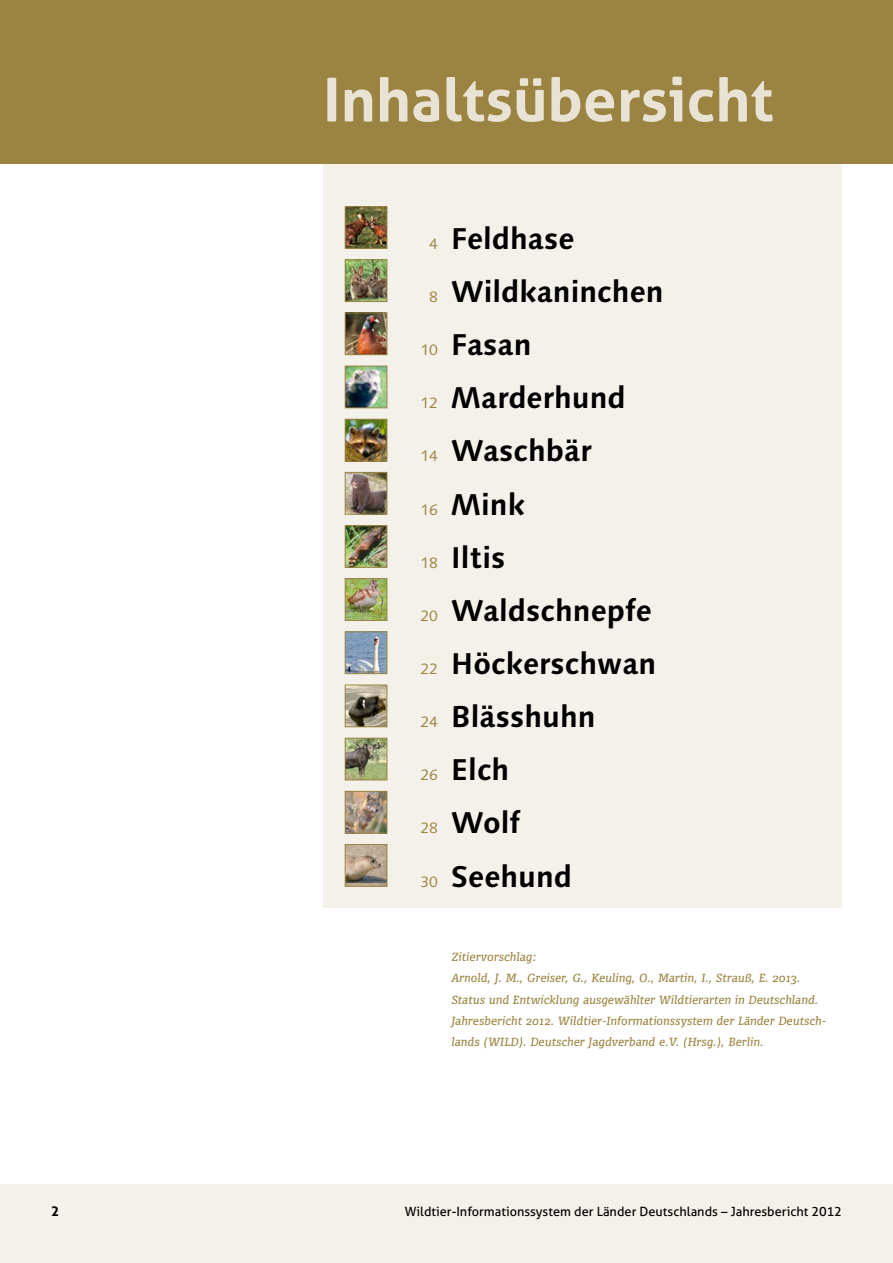
<style>
.page{position:relative;width:893px;height:1263px;background:#fff}
.page>*{position:absolute;margin:0;border:0;box-sizing:border-box;transform-origin:0 0}
.t1{font:700 60px "Aller";color:#e9e3d5}
.t2{font:700 30px/53.1px "Linotype Syntax";color:#000}
.t3{font:700 13.5px "Aller";color:#000}
.t4{font:12.75px "Aller";color:#000}
.t5{font:italic 11.25px/21.3px "Olsen Pro";letter-spacing:.015em;color:#9b8441}
.s1{font-weight:400;font-size:15px;color:#9b8441}
</style>
<div class="page">
<div style="left:323px;top:153px;width:519px;height:754px;background:#f4f1ea"></div>
<div style="left:0;top:1184px;width:893px;height:79px;background:#f4f1ea"></div>
<div style="left:0;top:0;width:893px;height:164px;background:#9b8441"></div>
<img style="left:347px;top:208px;width:38px;height:39px">
<div style="left:345px;top:206px;width:42px;height:43px;border:1px solid #9b8441"></div>
<img style="left:347px;top:261px;width:38px;height:39px">
<div style="left:345px;top:259px;width:42px;height:43px;border:1px solid #9b8441"></div>
<img style="left:347px;top:315px;width:38px;height:38px">
<div style="left:345px;top:313px;width:42px;height:42px;border:1px solid #9b8441"></div>
<img style="left:347px;top:368px;width:38px;height:38px">
<div style="left:345px;top:366px;width:42px;height:42px;border:1px solid #9b8441"></div>
<img style="left:347px;top:633px;width:38px;height:39px">
<div style="left:345px;top:631px;width:42px;height:43px;border:1px solid #9b8441"></div>
<img style="left:347px;top:421px;width:38px;height:38px">
<div style="left:345px;top:419px;width:42px;height:42px;border:1px solid #9b8441"></div>
<img style="left:347px;top:687px;width:38px;height:38px">
<div style="left:345px;top:685px;width:42px;height:42px;border:1px solid #9b8441"></div>
<img style="left:347px;top:474px;width:38px;height:38px">
<div style="left:345px;top:472px;width:42px;height:42px;border:1px solid #9b8441"></div>
<img style="left:347px;top:740px;width:38px;height:38px">
<div style="left:345px;top:738px;width:42px;height:42px;border:1px solid #9b8441"></div>
<img style="left:347px;top:527px;width:38px;height:39px">
<div style="left:345px;top:525px;width:42px;height:43px;border:1px solid #9b8441"></div>
<img style="left:347px;top:793px;width:38px;height:38px">
<div style="left:345px;top:791px;width:42px;height:42px;border:1px solid #9b8441"></div>
<img style="left:347px;top:580px;width:38px;height:39px">
<div style="left:345px;top:578px;width:42px;height:43px;border:1px solid #9b8441"></div>
<img style="left:347px;top:846px;width:38px;height:39px">
<div style="left:345px;top:844px;width:42px;height:43px;border:1px solid #9b8441"></div>
<h1 class="t1" style="left:323px;top:63px;width:452px">Inhaltsübersicht</h1>
<h2 class="t2" style="left:420px;top:211px;width:245px"><span class="s1">4</span> Feldhase<br><span class="s1">8</span> Wildkaninchen<br><span class="s1">10</span> Fasan<br><span class="s1">12</span> Marderhund<br><span class="s1">14</span> Waschbär<br><span class="s1">16</span> Mink<br><span class="s1">18</span> Iltis<br><span class="s1">20</span> Waldschnepfe<br><span class="s1">22</span> Höckerschwan<br><span class="s1">24</span> Blässhuhn<br><span class="s1">26</span> Elch<br><span class="s1">28</span> Wolf<br><span class="s1">30</span> Seehund</h2>
<p class="t5" style="left:451px;top:946px;width:376px">Zitiervorschlag:<br>Arnold, J. M., Greiser, G., Keuling, O., Martin, I., Strauß, E. 2013.<br>Status und Entwicklung ausgewählter Wildtierarten in Deutschland.<br>Jahresbericht 2012. Wildtier-Informationssystem der Länder Deutsch&shy;lands (WILD). Deutscher Jagdverband e.V. (Hrsg.), Berlin.</p>
<p class="t3" style="left:51px;top:1203px;width:10px">2</p>
<p class="t4" style="left:405px;top:1204px;width:438px">Wildtier-Informationssystem der Länder Deutschlands – Jahresbericht 2012</p>
</div>
